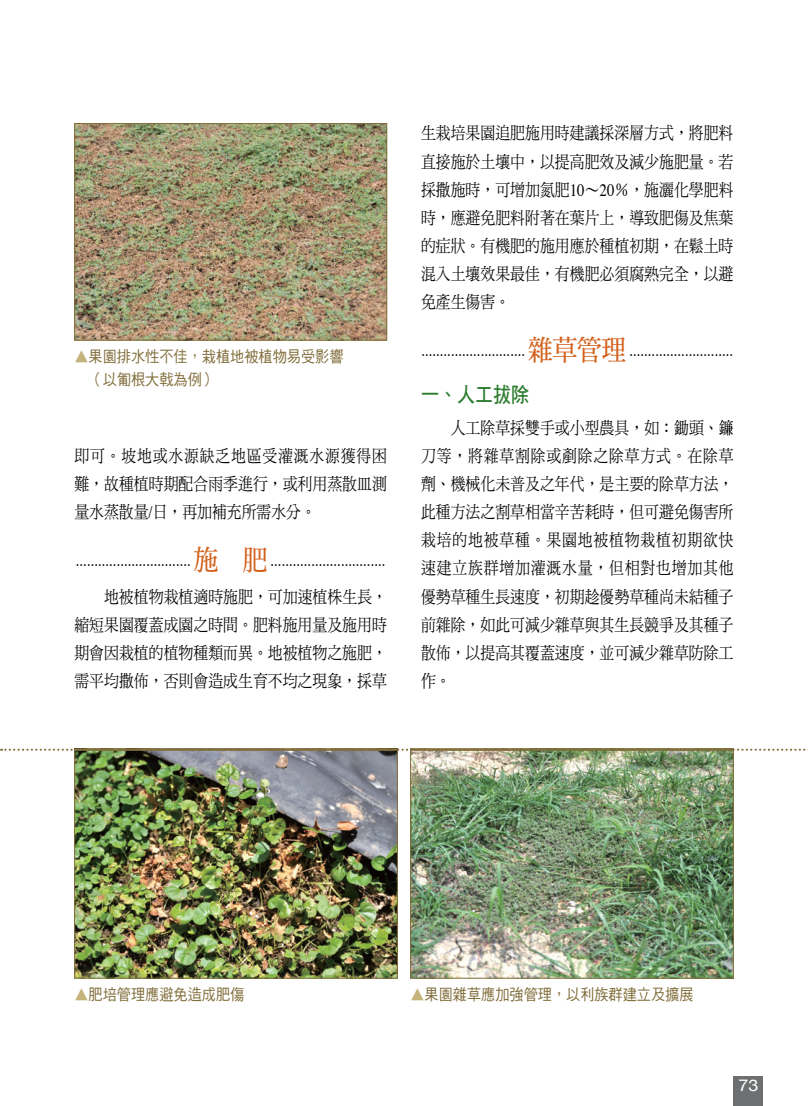
<style>
.page{position:relative;width:808px;height:1106px;background:#fff}
.page>*{position:absolute;margin:0;border:0;box-sizing:border-box;transform-origin:0 0}
.小標{font:21px "DF Hei Std W7";color:#2d7c2e;scale:.86 1}
.內文{font:17.25px/28px "DF Ming Std W5";letter-spacing:.005em;color:#000;text-align:justify;scale:.86 1}
.中標{font:17.25px "Times";color:#000;scale:.86 1}
.t1{font:16.2px "Helvetica Neue";color:#fff;scale:1.11 1}
.圖說{font:15.75px "DF Hei Std W5";color:#816e3b;scale:.9 1}
.s1{color:#c4b37b}
.s2{font-family:"Times"}
.s3{font-family:"DF Ming Std W7";font-size:28.5px;color:#d3611b}
</style>
<div class="page">
<div style="left:733px;top:1076px;width:30px;height:30px;background:#6d6f71"></div>
<img style="left:76px;top:125px;width:309px;height:213px">
<div style="left:74px;top:123px;width:313px;height:217px;border:1px solid #816e3b"></div>
<img style="left:76px;top:750px;width:320px;height:226px">
<div style="left:74px;top:748px;width:324px;height:230px;border:1px solid #816e3b"></div>
<img style="left:412px;top:750px;width:319px;height:226px">
<div style="left:410px;top:748px;width:323px;height:230px;border:1px solid #816e3b"></div>
<svg style="left:1px;top:748px;width:807px;height:2px"></svg>
<hr style="left:410px;top:748px;width:323px;height:2px;background:#816e3b">
<hr style="left:74px;top:748px;width:324px;height:2px;background:#816e3b">
<p class="圖說" style="left:74px;top:348px;width:300px"><span class="s1">▲</span>果園排水性不佳，栽植地被植物易受影響</p>
<p class="圖說" style="left:89px;top:371px;width:143px">（以匍根大戟為例）</p>
<p class="內文" style="left:74px;top:442px;width:365px">即可。坡地或水源缺乏地區受灌溉水源獲得困難，故種植時期配合雨季進行，或利用蒸散皿測量水蒸散量<span class="s2">/</span>日，再加補充所需水分。</p>
<p class="中標" style="left:76px;top:544px;width:361px">............................... <span class="s3">施 肥</span> ...............................</p>
<p class="內文" style="left:74px;top:582px;width:365px;text-indent:30px">地被植物栽植適時施肥，可加速植株生長，縮短果園覆蓋成園之時間。肥料施用量及施用時期會因栽植的植物種類而異。地被植物之施肥，需平均撒佈，否則會造成生育不均之現象，採草</p>
<p class="內文" style="left:421px;top:119px;width:365px">生栽培果園追肥施用時建議採深層方式，將肥料直接施於土壤中，以提高肥效及減少施肥量。若採撒施時，可增加氮肥<span class="s2">10</span>∼<span class="s2">20</span>％，施灑化學肥料時，應避免肥料附著在葉片上，導致肥傷及焦葉的症狀。有機肥的施用應於種植初期，在鬆土時混入土壤效果最佳，有機肥必須腐熟完全，以避免產生傷害。</p>
<p class="中標" style="left:421px;top:334px;width:364px">............................ <span class="s3">雜草管理</span> ............................</p>
<p class="小標" style="left:421px;top:383px;width:128px">一、人工拔除</p>
<p class="內文" style="left:421px;top:413px;width:365px;text-indent:30px">人工除草採雙手或小型農具，如：鋤頭、鐮刀等，將雜草割除或剷除之除草方式。在除草劑、機械化未普及之年代，是主要的除草方法，此種方法之割草相當辛苦耗時，但可避免傷害所栽培的地被草種。果園地被植物栽植初期欲快速建立族群增加灌溉水量，但相對也增加其他優勢草種生長速度，初期趁優勢草種尚未結種子前雜除，如此可減少雜草與其生長競爭及其種子散佈，以提高其覆蓋速度，並可減少雜草防除工作。</p>
<p class="圖說" style="left:74px;top:986px;width:190px"><span class="s1">▲</span>肥培管理應避免造成肥傷</p>
<p class="圖說" style="left:410px;top:986px;width:316px"><span class="s1">▲</span>果園雜草應加強管理，以利族群建立及擴展</p>
<p class="t1" style="left:738px;top:1075px;width:20px">73</p>
</div>
